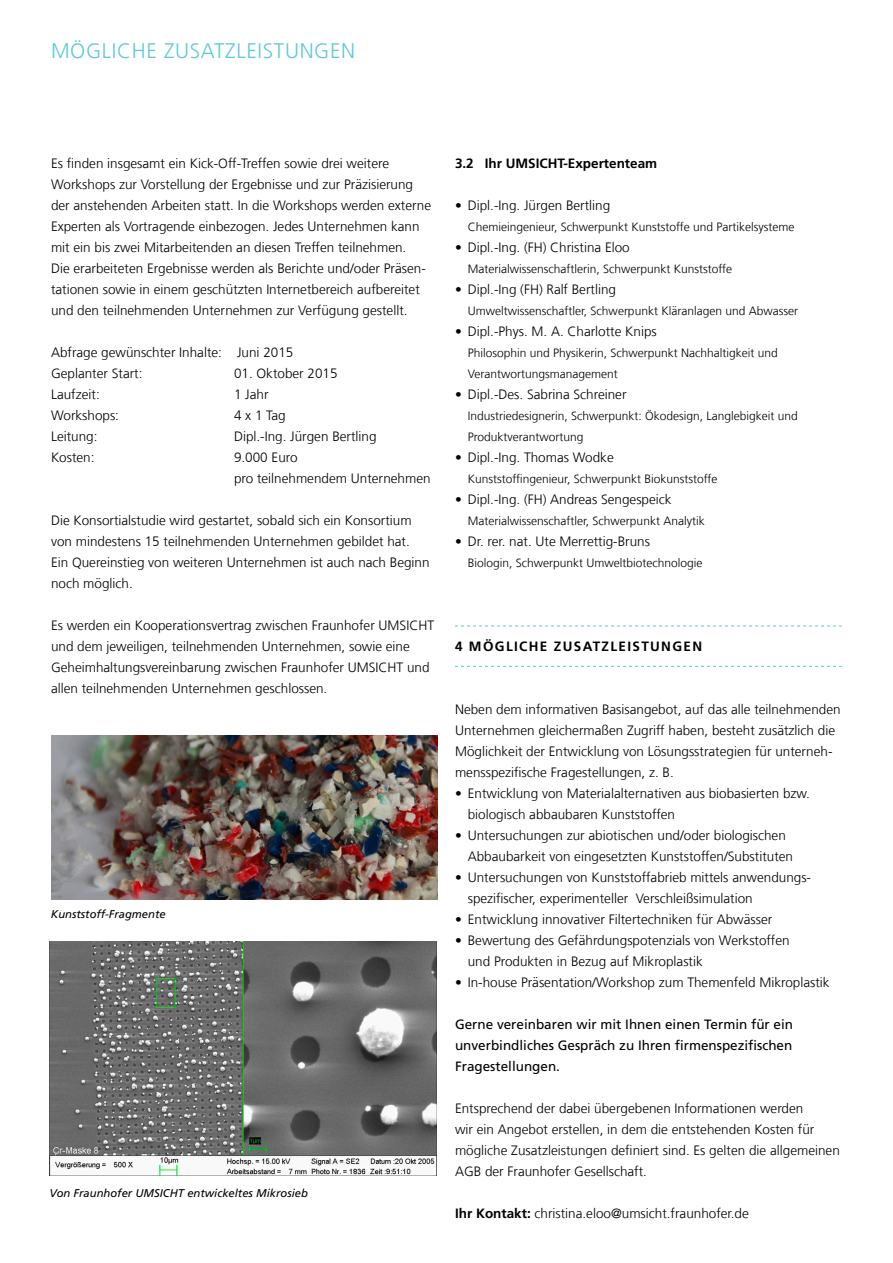
<style>
.page{position:relative;width:893px;height:1263px;background:#fff}
.page>*{position:absolute;margin:0;border:0;box-sizing:border-box;transform-origin:0 0}
.t1{font:300 21px "Frutiger LT Com";letter-spacing:.03em;color:#5ecad7}
.t2{font:300 13.5px/21px "Frutiger LT Com";color:#000}
.t3{font:13.5px/21px "Frutiger LT Com";color:#000;text-align:justify}
.t4{font:700 13.5px "Frutiger LT Com";color:#000}
.t5{font:700 13.5px "Frutiger LT Com";letter-spacing:.1em;color:#000}
.t6{font:300 12px/21px "Frutiger LT Com";color:#000}
.t7{font:italic 11.25px "Frutiger LT Com";color:#000}
.s1{font-weight:700}
</style>
<div class="page">
<svg style="left:455px;top:626px;width:387px;height:1px"></svg>
<svg style="left:455px;top:666px;width:387px;height:1px"></svg>
<img style="left:50px;top:941px;width:387px;height:234px">
<img style="left:51px;top:735px;width:387px;height:164px">
<h1 class="t1" style="left:51px;top:38px;width:306px">MÖGLICHE ZUSATZLEISTUNGEN</h1>
<p class="t2" style="left:51px;top:153px;width:382px">Es finden insgesamt ein Kick-Off-Treffen sowie drei weitere Workshops zur Vorstellung der Ergebnisse und zur Präzisierung der anstehenden Arbeiten statt. In die Workshops werden externe Experten als Vortragende einbezogen. Jedes Unternehmen kann mit ein bis zwei Mitarbeitenden an diesen Treffen teilnehmen.<br>Die erarbeiteten Ergebnisse werden als Berichte und/oder Präsen&shy;tationen sowie in einem geschützten Internetbereich aufbereitet und den teilnehmenden Unternehmen zur Verfügung gestellt.</p>
<p class="t2" style="left:51px;top:342px;width:244px">Abfrage gewünschter Inhalte: Juni 2015<br>Geplanter Start:</p>
<p class="t2" style="left:234px;top:363px;width:105px">01. Oktober 2015</p>
<p class="t2" style="left:51px;top:384px;width:50px">Laufzeit:</p>
<p class="t2" style="left:234px;top:384px;width:36px">1 Jahr</p>
<p class="t2" style="left:51px;top:405px;width:70px">Workshops:</p>
<p class="t2" style="left:234px;top:405px;width:53px">4 x 1 Tag</p>
<p class="t2" style="left:51px;top:426px;width:48px">Leitung:</p>
<p class="t2" style="left:234px;top:426px;width:144px">Dipl.-Ing. Jürgen Bertling</p>
<p class="t2" style="left:51px;top:447px;width:45px">Kosten:</p>
<p class="t2" style="left:234px;top:447px;width:198px">9.000 Euro<br>pro teilnehmendem Unternehmen</p>
<p class="t2" style="left:51px;top:510px;width:380px">Die Konsortialstudie wird gestartet, sobald sich ein Konsortium von mindestens 15 teilnehmenden Unternehmen gebildet hat.<br>Ein Quereinstieg von weiteren Unternehmen ist auch nach Beginn noch möglich.</p>
<p class="t2" style="left:51px;top:615px;width:385px">Es werden ein Kooperationsvertrag zwischen Fraunhofer UMSICHT und dem jeweiligen, teilnehmenden Unternehmen, sowie eine Geheimhaltungsvereinbarung zwischen Fraunhofer UMSICHT und allen teilnehmenden Unternehmen geschlossen.</p>
<p class="t7" style="left:51px;top:908px;width:116px">Kunststoff-Fragmente</p>
<p class="t7" style="left:50px;top:1186px;width:260px">Von Fraunhofer UMSICHT entwickeltes Mikrosieb</p>
<p class="t4" style="left:455px;top:155px;width:204px">3.2 Ihr UMSICHT-Expertenteam</p>
<p class="t2" style="left:455px;top:195px;width:157px">• Dipl.-Ing. Jürgen Bertling</p>
<p class="t6" style="left:468px;top:216px;width:328px">Chemieingenieur, Schwerpunkt Kunststoffe und Partikelsysteme</p>
<p class="t2" style="left:455px;top:237px;width:176px">• Dipl.-Ing. (FH) Christina Eloo</p>
<p class="t6" style="left:468px;top:258px;width:266px">Materialwissenschaftlerin, Schwerpunkt Kunststoffe</p>
<p class="t2" style="left:455px;top:279px;width:163px">• Dipl.-Ing (FH) Ralf Bertling</p>
<p class="t6" style="left:468px;top:300px;width:332px">Umweltwissenschaftler, Schwerpunkt Kläranlagen und Abwasser</p>
<p class="t2" style="left:455px;top:321px;width:203px">• Dipl.-Phys. M. A. Charlotte Knips</p>
<p class="t6" style="left:468px;top:342px;width:312px">Philosophin und Physikerin, Schwerpunkt Nachhaltigkeit und<br>Verantwortungsmanagement</p>
<p class="t2" style="left:455px;top:384px;width:173px">• Dipl.-Des. Sabrina Schreiner</p>
<p class="t6" style="left:468px;top:405px;width:332px">Industriedesignerin, Schwerpunkt: Ökodesign, Langlebigkeit und<br>Produktverantwortung</p>
<p class="t2" style="left:455px;top:447px;width:160px">• Dipl.-Ing. Thomas Wodke</p>
<p class="t6" style="left:468px;top:468px;width:251px">Kunststoffingenieur, Schwerpunkt Biokunststoffe</p>
<p class="t2" style="left:455px;top:489px;width:218px">• Dipl.-Ing. (FH) Andreas Sengespeick</p>
<p class="t6" style="left:468px;top:510px;width:238px">Materialwissenschaftler, Schwerpunkt Analytik</p>
<p class="t2" style="left:455px;top:531px;width:197px">• Dr. rer. nat. Ute Merrettig-Bruns</p>
<p class="t6" style="left:468px;top:552px;width:236px">Biologin, Schwerpunkt Umweltbiotechnologie</p>
<p class="t5" style="left:455px;top:638px;width:249px">4 MÖGLICHE ZUSATZLEISTUNGEN</p>
<p class="t2" style="left:455px;top:699px;width:387px">Neben dem informativen Basisangebot, auf das alle teilnehmenden Unternehmen gleichermaßen Zugriff haben, besteht zusätzlich die Möglichkeit der Entwicklung von Lösungsstrategien für unterneh&shy;mensspezifische Fragestellungen, z. B.</p>
<p class="t2" style="left:468px;top:783px;width:344px;text-indent:-13px">• Entwicklung von Materialalternativen aus biobasierten bzw. biologisch abbaubaren Kunststoffen</p>
<p class="t2" style="left:468px;top:825px;width:327px;text-indent:-13px">• Untersuchungen zur abiotischen und/oder biologischen<br>Abbaubarkeit von eingesetzten Kunststoffen/Substituten</p>
<p class="t2" style="left:468px;top:867px;width:345px;text-indent:-13px">• Untersuchungen von Kunststoffabrieb mittels anwendungs&shy;spezifischer, experimenteller Verschleißsimulation</p>
<p class="t2" style="left:455px;top:909px;width:319px">• Entwicklung innovativer Filtertechniken für Abwässer</p>
<p class="t2" style="left:468px;top:930px;width:323px;text-indent:-13px">• Bewertung des Gefährdungspotenzials von Werkstoffen und Produkten in Bezug auf Mikroplastik</p>
<p class="t2" style="left:455px;top:972px;width:376px">• In-house Präsentation/Workshop zum Themenfeld Mikroplastik</p>
<p class="t3" style="left:455px;top:1014px;width:340px">Gerne vereinbaren wir mit Ihnen einen Termin für ein unverbindliches Gespräch zu Ihren firmenspezifischen Fragestellungen.</p>
<p class="t2" style="left:455px;top:1098px;width:386px">Entsprechend der dabei übergebenen Informationen werden<br>wir ein Angebot erstellen, in dem die entstehenden Kosten für mögliche Zusatzleistungen definiert sind. Es gelten die allgemeinen AGB der Fraunhofer Gesellschaft.</p>
<p class="t2" style="left:455px;top:1203px;width:295px"><span class="s1">Ihr Kontakt:</span> christina.eloo@umsicht.fraunhofer.de</p>
</div>
